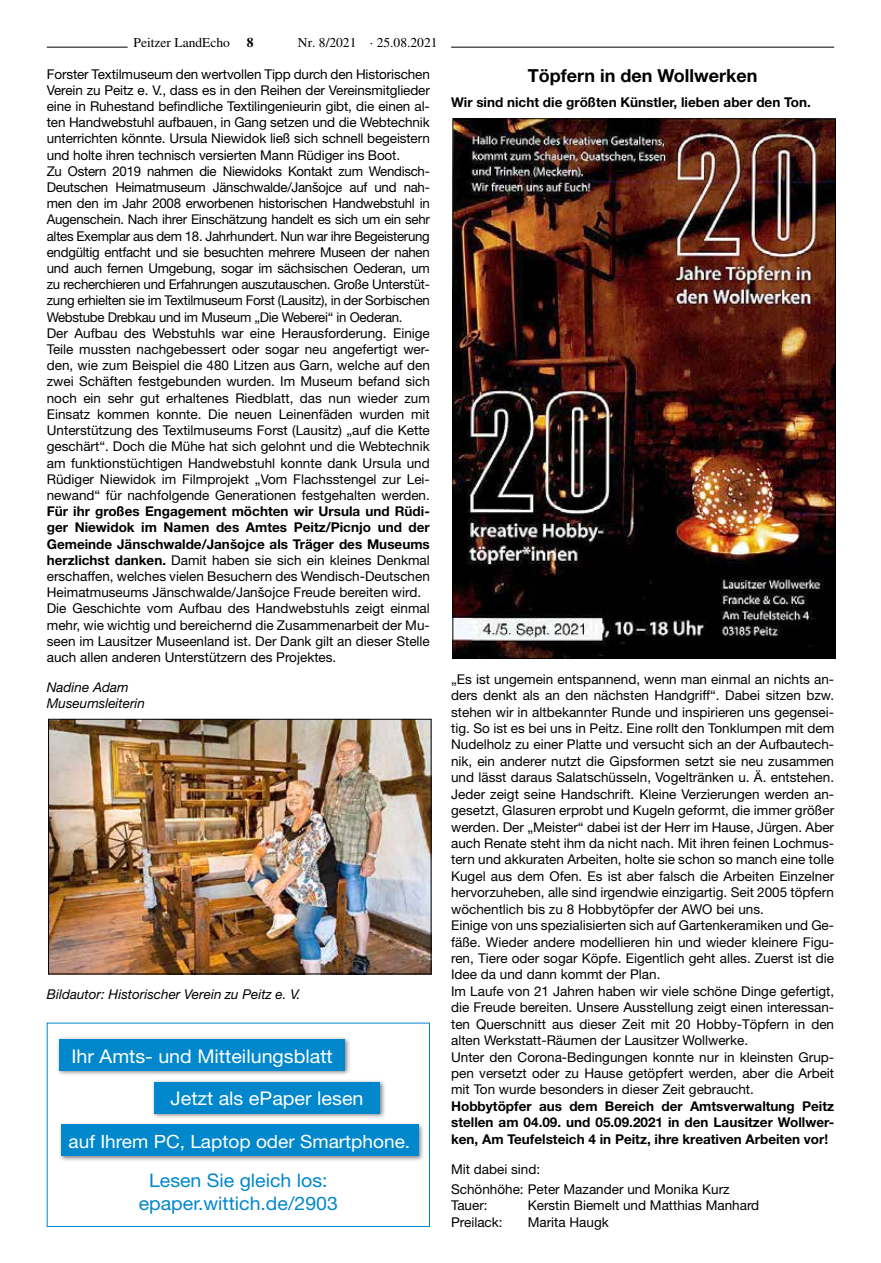
<style>
.page{position:relative;width:881px;height:1263px;background:#fff}
.page>*{position:absolute;margin:0;border:0;box-sizing:border-box;transform-origin:0 0}
.t1{font:18.9px "Helvetica Neue LT";color:#fff;scale:1.04 1}
.t2{font:18.75px/22.5px "Helvetica Neue LT";color:#0087cc;text-align:center;scale:1.04 1}
.t3{font:18.3px "Helvetica Neue LT";color:#fff;scale:1.04 1}
.t4{font:700 18px "Helvetica Neue LT";color:#000}
.t5{font:13.5px/16.2px "Helvetica Neue LT";color:#000}
.t6{font:700 13.5px/16.5px "Helvetica Neue LT";color:#000;text-align:justify}
.t7{font:italic 13.5px/16.2px "Helvetica Neue LT";color:#000}
.t8{font:13.5px "Times LT";color:#000}
.s1{font-weight:700}
</style>
<div class="page">
<hr style="left:47px;top:47px;width:81px;height:1px;background:#000">
<hr style="left:451px;top:47px;width:382px;height:1px;background:#000">
<img style="left:50px;top:721px;width:379px;height:251px">
<div style="left:48px;top:719px;width:383px;height:255px;border:1px solid #000"></div>
<img style="left:454px;top:120px;width:379px;height:537px">
<div style="left:58px;top:1122px;width:367px;height:39px;background:#000;opacity:.5"></div>
<div style="left:61px;top:1125px;width:357px;height:31px;background:#0087cc"></div>
<div style="left:47px;top:1023px;width:382px;height:204px;border:1px solid #0087cc"></div>
<div style="left:56px;top:1036px;width:295px;height:40px;background:#000;opacity:.5"></div>
<div style="left:60px;top:1039px;width:284px;height:32px;background:#0087cc"></div>
<div style="left:151px;top:1079px;width:235px;height:40px;background:#000;opacity:.5"></div>
<div style="left:154px;top:1082px;width:225px;height:31px;background:#0087cc"></div>
<p class="t8" style="left:133px;top:34px;width:121px">Peitzer LandEcho <span class="s1">8</span></p>
<p class="t8" style="left:298px;top:34px;width:141px">Nr. 8/2021 · 25.08.2021</p>
<p class="t5" style="left:47px;top:66px;width:384px">Forster Textilmuseum den wertvollen Tipp durch den Historischen Verein zu Peitz e. V., dass es in den Reihen der Vereinsmitglieder eine in Ruhestand befindliche Textilingenieurin gibt, die einen al&shy;ten Handwebstuhl aufbauen, in Gang setzen und die Webtechnik unterrichten könnte. Ursula Niewidok ließ sich schnell begeistern und holte ihren technisch versierten Mann Rüdiger ins Boot.<br>Zu Ostern 2019 nahmen die Niewidoks Kontakt zum Wendisch-Deutschen Heimatmuseum Jänschwalde/Janšojce auf und nah&shy;men den im Jahr 2008 erworbenen historischen Handwebstuhl in Augenschein. Nach ihrer Einschätzung handelt es sich um ein sehr altes Exemplar aus dem 18. Jahrhundert. Nun war ihre Begeisterung endgültig entfacht und sie besuchten mehrere Museen der nahen und auch fernen Umgebung, sogar im sächsischen Oederan, um zu recherchieren und Erfahrungen auszutauschen. Große Unterstüt&shy;zung erhielten sie im Textilmuseum Forst (Lausitz), in der Sorbischen Webstube Drebkau und im Museum „Die Weberei“ in Oederan.<br>Der Aufbau des Webstuhls war eine Herausforderung. Einige Teile mussten nachgebessert oder sogar neu angefertigt wer&shy;den, wie zum Beispiel die 480 Litzen aus Garn, welche auf den zwei Schäften festgebunden wurden. Im Museum befand sich noch ein sehr gut erhaltenes Riedblatt, das nun wieder zum Einsatz kommen konnte. Die neuen Leinenfäden wurden mit Unterstützung des Textilmuseums Forst (Lausitz) „auf die Kette geschärt“. Doch die Mühe hat sich gelohnt und die Webtechnik am funktionstüchtigen Handwebstuhl konnte dank Ursula und Rüdiger Niewidok im Filmprojekt „Vom Flachsstengel zur Lei&shy;newand“ für nachfolgende Generationen festgehalten werden.</p>
<p class="t5" style="left:47px;top:503px;width:384px"><span class="s1">Für ihr großes Engagement möchten wir Ursula und Rüdi&shy;ger Niewidok im Namen des Amtes Peitz/Picnjo und der Gemeinde Jänschwalde/Janšojce als Träger des Museums herzlichst danken.</span> Damit haben sie sich ein kleines Denkmal erschaffen, welches vielen Besuchern des Wendisch-Deutschen Heimatmuseums Jänschwalde/Janšojce Freude bereiten wird.<br>Die Geschichte vom Aufbau des Handwebstuhls zeigt einmal mehr, wie wichtig und bereichernd die Zusammenarbeit der Mu&shy;seen im Lausitzer Museenland ist. Der Dank gilt an dieser Stelle auch allen anderen Unterstützern des Projektes.</p>
<p class="t7" style="left:47px;top:678px;width:100px">Nadine Adam<br>Museumsleiterin</p>
<p class="t7" style="left:47px;top:986px;width:255px">Bildautor: Historischer Verein zu Peitz e. V.</p>
<h1 class="t1" style="left:71px;top:1044px;width:253px">Ihr Amts- und Mitteilungsblatt</h1>
<h1 class="t1" style="left:170px;top:1087px;width:187px">Jetzt als ePaper lesen</h1>
<h3 class="t3" style="left:69px;top:1130px;width:330px">auf Ihrem PC, Laptop oder Smartphone.</h3>
<h2 class="t2" style="left:139px;top:1169px;width:193px">Lesen Sie gleich los: epaper.wittich.de/2903</h2>
<h3 class="t4" style="left:527px;top:65px;width:231px">Töpfern in den Wollwerken</h3>
<p class="t6" style="left:451px;top:94px;width:361px">Wir sind nicht die größten Künstler, lieben aber den Ton.</p>
<p class="t5" style="left:451px;top:670px;width:384px">„Es ist ungemein entspannend, wenn man einmal an nichts an&shy;ders denkt als an den nächsten Handgriff“. Dabei sitzen bzw. stehen wir in altbekannter Runde und inspirieren uns gegensei&shy;tig. So ist es bei uns in Peitz. Eine rollt den Tonklumpen mit dem Nudelholz zu einer Platte und versucht sich an der Aufbautech&shy;nik, ein anderer nutzt die Gipsformen setzt sie neu zusammen und lässt daraus Salatschüsseln, Vogeltränken u. Ä. entstehen.<br>Jeder zeigt seine Handschrift. Kleine Verzierungen werden an&shy;gesetzt, Glasuren erprobt und Kugeln geformt, die immer größer werden. Der „Meister“ dabei ist der Herr im Hause, Jürgen. Aber auch Renate steht ihm da nicht nach. Mit ihren feinen Lochmus&shy;tern und akkuraten Arbeiten, holte sie schon so manch eine tolle Kugel aus dem Ofen. Es ist aber falsch die Arbeiten Einzelner hervorzuheben, alle sind irgendwie einzigartig. Seit 2005 töpfern wöchentlich bis zu 8 Hobbytöpfer der AWO bei uns.<br>Einige von uns spezialisierten sich auf Gartenkeramiken und Ge&shy;fäße. Wieder andere modellieren hin und wieder kleinere Figu&shy;ren, Tiere oder sogar Köpfe. Eigentlich geht alles. Zuerst ist die Idee da und dann kommt der Plan.<br>Im Laufe von 21 Jahren haben wir viele schöne Dinge gefertigt, die Freude bereiten. Unsere Ausstellung zeigt einen interessan&shy;ten Querschnitt aus dieser Zeit mit 20 Hobby-Töpfern in den alten Werkstatt-Räumen der Lausitzer Wollwerke.<br>Unter den Corona-Bedingungen konnte nur in kleinsten Grup&shy;pen versetzt oder zu Hause getöpfert werden, aber die Arbeit mit Ton wurde besonders in dieser Zeit gebraucht.</p>
<p class="t6" style="left:451px;top:1097px;width:384px">Hobbytöpfer aus dem Bereich der Amtsverwaltung Peitz stellen am 04.09. und 05.09.2021 in den Lausitzer Wollwer&shy;ken, Am Teufelsteich 4 in Peitz, ihre kreativen Arbeiten vor!</p>
<p class="t5" style="left:451px;top:1159px;width:280px;line-height:19.8px">Mit dabei sind:<br>Schönhöhe: Peter Mazander und Monika Kurz</p>
<p class="t5" style="left:451px;top:1197px;width:38px">Tauer:</p>
<p class="t5" style="left:527px;top:1197px;width:233px">Kerstin Biemelt und Matthias Manhard</p>
<p class="t5" style="left:451px;top:1214px;width:53px">Preilack:</p>
<p class="t5" style="left:527px;top:1214px;width:83px">Marita Haugk</p>
</div>
